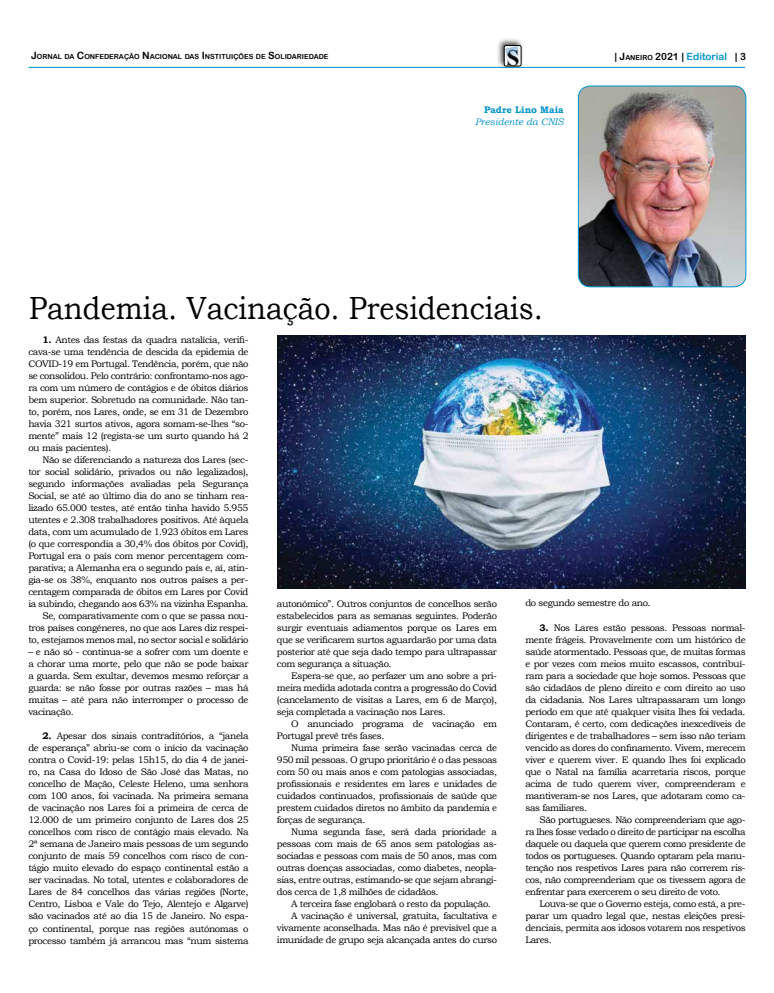
<style>
.page{position:relative;width:774px;height:993px;background:#fff}
.page>*{position:absolute;margin:0;border:0;box-sizing:border-box;transform-origin:0 0}
.t1{font:32px "Bookman Old Style";color:#000;scale:.9 1}
.t2{font:10px "Arial Rounded MT Bold";color:#0093ca}
.t3{font:10px "Arial Rounded MT Bold";color:#000}
.t4{font:9.5px/12px "Bookman Old Style";letter-spacing:-.04em;color:#000;text-align:justify}
.t5{font:italic 9.5px "Bookman Old Style";color:#0093ca}
.t6{font:700 9.5px "Bookman Old Style";color:#0093ca}
.t7{font:7px "Arial Rounded MT Bold";color:#000}
.s1{font-size:10px}
.s2{color:#000}
.s3{font-size:7px;color:#000}
.s4{font-weight:700}
</style>
<div class="page">
<hr style="left:28px;top:67px;width:717px;height:1px;background:#0093ca">
<div style="left:496px;top:38px;width:28px;height:31px;background:#000;opacity:.75"></div>
<img style="left:504px;top:47px;width:17px;height:19px">
<div style="left:504px;top:45px;width:17px;height:21px;border:1px solid #000;border-radius:2px"></div>
<img style="left:578px;top:87px;width:168px;height:200px">
<div style="left:578px;top:85px;width:168px;height:202px;border:1px solid #0093ca;border-radius:12px"></div>
<img style="left:277px;top:336px;width:469px;height:252px">
<p class="t7" style="left:31px;top:52px;width:299px"><span class="s1">J</span>ORNAL DA <span class="s1">C</span>ONFEDERAÇÃO <span class="s1">N</span>ACIONAL DAS <span class="s1">I</span> NSTITUIÇÕES DE <span class="s1">S</span>OLIDARIEDADE</p>
<p class="t3" style="left:735px;top:51px;width:13px">| 3</p>
<p class="t2" style="left:614px;top:50px;width:114px"><span class="s2">| J</span><span class="s3">ANEIRO</span> <span class="s2">2021</span> <span class="s2">|</span> Editorial</p>
<p class="t6" style="left:484px;top:103px;width:81px">Padre Lino Maia</p>
<p class="t5" style="left:475px;top:115px;width:90px">Presidente da CNIS</p>
<h1 class="t1" style="left:29px;top:287px;width:572px">Pandemia. Vacinação. Presidenciais.</h1>
<p class="t4" style="left:28px;top:334px;width:222px;text-indent:14px"><span class="s4">1.</span> Antes das festas da quadra natalícia, verifi&shy;cava-se uma tendência de descida da epidemia de COVID-19 em Portugal. Tendência, porém, que não se consolidou. Pelo contrário: confrontamo-nos ago&shy;ra com um número de contágios e de óbitos diários bem superior. Sobretudo na comunidade. Não tan&shy;to, porém, nos Lares, onde, se em 31 de Dezembro havia 321 surtos ativos, agora somam-se-lhes “so&shy;mente” mais 12 (regista-se um surto quando há 2 ou mais pacientes).</p>
<p class="t4" style="left:28px;top:454px;width:222px;text-align:right">Não se diferenciando a natureza dos Lares (sec&shy;tor social solidário, privados ou não legalizados), segundo informações avaliadas pela Segurança Social, se até ao último dia do ano se tinham rea&shy;lizado 65.000 testes, até então tinha havido 5.955 utentes e 2.308 trabalhadores positivos. Até àquela data, com um acumulado de 1.923 óbitos em Lares (o que correspondia a 30,4% dos óbitos por Covid), Portugal era o país com menor percentagem com&shy;parativa; a Alemanha era o segundo país e, aí, atin&shy;gia-se os 38%, enquanto nos outros países a per&shy;centagem comparada de óbitos em Lares por Covid ia subindo, chegando aos 63% na vizinha Espanha.<br>Se, comparativamente com o que se passa nou&shy;tros países congéneres, no que aos Lares diz respei&shy;to, estejamos menos mal, no sector social e solidário</p>
<p class="t4" style="left:28px;top:646px;width:222px">– e não só - continua-se a sofrer com um doente e a chorar uma morte, pelo que não se pode baixar a guarda. Sem exultar, devemos mesmo reforçar a guarda: se não fosse por outras razões – mas há muitas – até para não interromper o processo de vacinação.</p>
<p class="t4" style="left:28px;top:730px;width:222px;text-indent:14px"><span class="s4">2.</span> Apesar dos sinais contraditórios, a “janela de esperança” abriu-se com o início da vacinação contra o Covid-19: pelas 15h15, do dia 4 de janei&shy;ro, na Casa do Idoso de São José das Matas, no concelho de Mação, Celeste Heleno, uma senhora com 100 anos, foi vacinada. Na primeira semana de vacinação nos Lares foi a primeira de cerca de 12.000 de um primeiro conjunto de Lares dos 25 concelhos com risco de contágio mais elevado. Na 2ª semana de Janeiro mais pessoas de um segundo conjunto de mais 59 concelhos com risco de con&shy;tágio muito elevado do espaço continental estão a ser vacinadas. No total, utentes e colaboradores de Lares de 84 concelhos das várias regiões (Norte, Centro, Lisboa e Vale do Tejo, Alentejo e Algarve) são vacinados até ao dia 15 de Janeiro. No espa&shy;ço continental, porque nas regiões autónomas o processo também já arrancou mas “num sistema</p>
<p class="t4" style="left:277px;top:597px;width:222px">autonómico”. Outros conjuntos de concelhos serão estabelecidos para as semanas seguintes. Poderão surgir eventuais adiamentos porque os Lares em que se verificarem surtos aguardarão por uma data posterior até que seja dado tempo para ultrapassar com segurança a situação.</p>
<p class="t4" style="left:277px;top:669px;width:222px;text-indent:14px">Espera-se que, ao perfazer um ano sobre a pri&shy;meira medida adotada contra a progressão do Covid (cancelamento de visitas a Lares, em 6 de Março), seja completada a vacinação nos Lares.</p>
<p class="t4" style="left:277px;top:717px;width:222px;text-indent:14px">O anunciado programa de vacinação em<br>Portugal prevê três fases.</p>
<p class="t4" style="left:277px;top:741px;width:222px;text-indent:14px">Numa primeira fase serão vacinadas cerca de 950 mil pessoas. O grupo prioritário é o das pessoas com 50 ou mais anos e com patologias associadas, profissionais e residentes em lares e unidades de cuidados continuados, profissionais de saúde que prestem cuidados diretos no âmbito da pandemia e forças de segurança.</p>
<p class="t4" style="left:277px;top:825px;width:222px;text-indent:14px">Numa segunda fase, será dada prioridade a pessoas com mais de 65 anos sem patologias as&shy;sociadas e pessoas com mais de 50 anos, mas com outras doenças associadas, como diabetes, neopla&shy;sias, entre outras, estimando-se que sejam abrangi&shy;dos cerca de 1,8 milhões de cidadãos.</p>
<p class="t4" style="left:291px;top:897px;width:201px">A terceira fase englobará o resto da população.</p>
<p class="t4" style="left:291px;top:909px;width:207px">A vacinação é universal, gratuita, facultativa e</p>
<p class="t4" style="left:277px;top:921px;width:222px">vivamente aconselhada. Mas não é previsível que a</p>
<p class="t4" style="left:277px;top:933px;width:222px">imunidade de grupo seja alcançada antes do curso</p>
<p class="t4" style="left:525px;top:597px;width:127px">do segundo semestre do ano.</p>
<p class="t4" style="left:525px;top:621px;width:222px;text-indent:14px"><span class="s4">3.</span> Nos Lares estão pessoas. Pessoas normal&shy;mente frágeis. Provavelmente com um histórico de saúde atormentado. Pessoas que, de muitas formas e por vezes com meios muito escassos, contribuí&shy;ram para a sociedade que hoje somos. Pessoas que são cidadãos de pleno direito e com direito ao uso da cidadania. Nos Lares ultrapassaram um longo período em que até qualquer visita lhes foi vedada.<br>Contaram, é certo, com dedicações inexcedíveis de dirigentes e de trabalhadores – sem isso não teriam vencido as dores do confinamento. Vivem, merecem viver e querem viver. E quando lhes foi explicado que o Natal na família acarretaria riscos, porque acima de tudo querem viver, compreenderam e mantiveram-se nos Lares, que adotaram como ca&shy;sas familiares.</p>
<p class="t4" style="left:525px;top:813px;width:222px;text-indent:14px">São portugueses. Não compreenderiam que ago&shy;ra lhes fosse vedado o direito de participar na escolha daquele ou daquela que querem como presidente de todos os portugueses. Quando optaram pela manu&shy;tenção nos respetivos Lares para não correrem ris&shy;cos, não compreenderiam que os tivessem agora de enfrentar para exercerem o seu direito de voto.</p>
<p class="t4" style="left:525px;top:897px;width:222px;text-indent:14px">Louva-se que o Governo esteja, como está, a pre&shy;parar um quadro legal que, nestas eleições presi&shy;denciais, permita aos idosos votarem nos respetivos Lares.</p>
</div>
